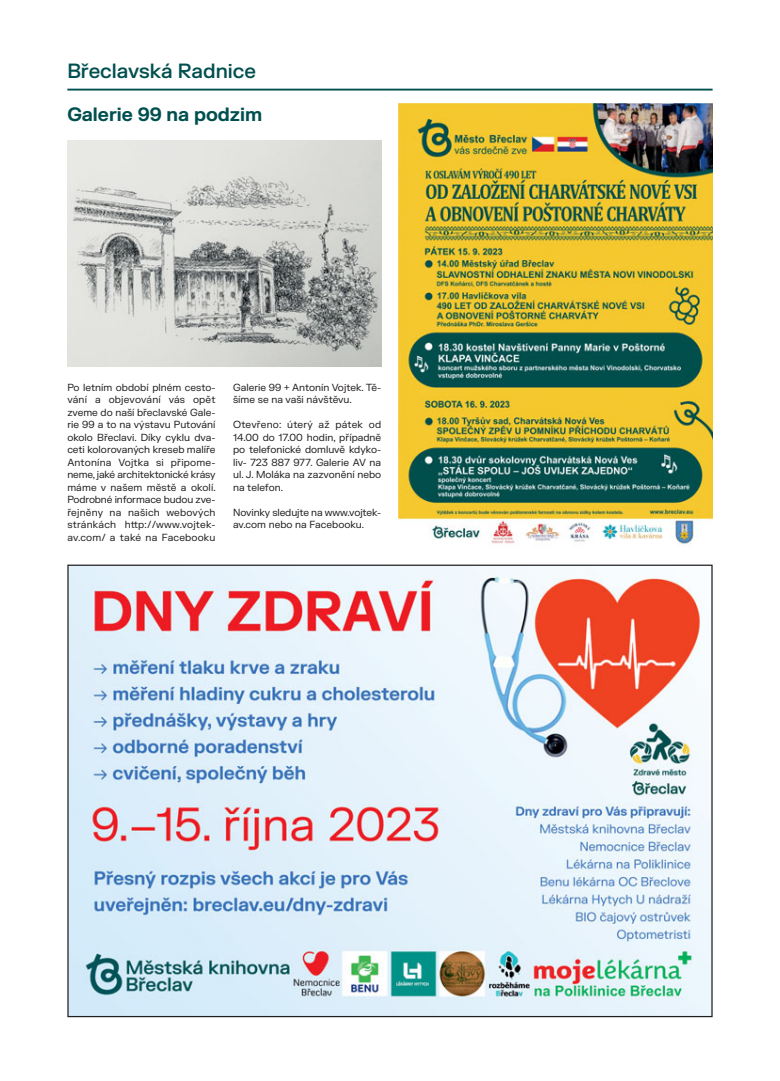
<style>
.page{position:relative;width:780px;height:1081px;background:#fff}
.page>*{position:absolute;margin:0;border:0;box-sizing:border-box;transform-origin:0 0}
.t1{font:500 20px "FK Grotesk";color:#004f4f}
.t2{font:700 18.75px "FK Grotesk";color:#004f4f}
.t3{font:10px/12.5px "FK Grotesk";color:#231f20;text-align:justify}
</style>
<div class="page">
<hr style="left:67px;top:89px;width:645px;height:2px;background:#004f4f">
<img style="left:67px;top:141px;width:314px;height:225px">
<img style="left:399px;top:104px;width:313px;height:443px">
<img style="left:69px;top:566px;width:641px;height:449px">
<h1 class="t1" style="left:67px;top:59px;width:190px">Břeclavská Radnice</h1>
<h2 class="t2" style="left:67px;top:107px;width:196px">Galerie 99 na podzim</h2>
<p class="t3" style="left:67px;top:382px;width:150px">Po letním období plném cesto&shy;vání a objevování vás opět zveme do naší břeclavské Gale&shy;rie 99 a to na výstavu Putování okolo Břeclavi. Díky cyklu dva&shy;ceti kolorovaných kreseb malíře Antonína Vojtka si připome&shy;neme, jaké architektonické krásy máme v našem městě a okolí.<br>Podrobné informace budou zve&shy;řejněny na našich webových stránkách http://www.vojtek&shy;av.com/ a také na Facebooku</p>
<p class="t3" style="left:233px;top:382px;width:150px">Galerie 99 + Antonín Vojtek. Tě&shy;šíme se na vaši návštěvu.</p>
<p class="t3" style="left:233px;top:419px;width:150px">Otevřeno: úterý až pátek od 14.00 do 17.00 hodin, případně po telefonické domluvě kdyko&shy;liv- 723 887 977. Galerie AV na ul. J. Moláka na zazvonění nebo na telefon.</p>
<p class="t3" style="left:233px;top:507px;width:149px">Novinky sledujte na www.vojtek&shy;av.com nebo na Facebooku.</p>
</div>
